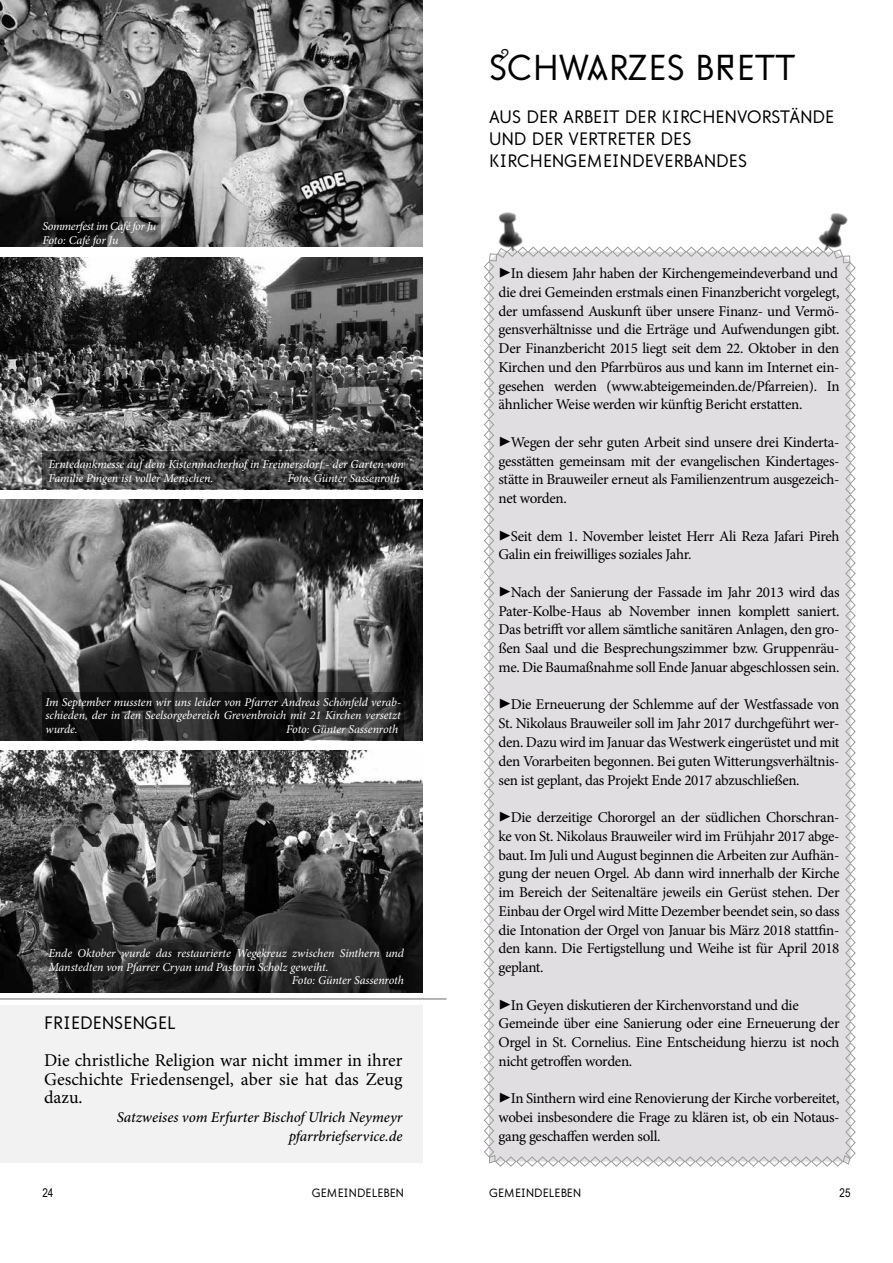
<style>
.page{position:relative;width:893px;height:1263px;background:#fff}
.page>*{position:absolute;margin:0;border:0;box-sizing:border-box;transform-origin:0 0}
.t1{font:36px "Gemeinschaft";letter-spacing:.01em;color:#000}
.t2{font:18px/36.6px "Minion Pro";color:#000}
.t3{font:18px/21.6px "Gemeinschaft";letter-spacing:.01em;color:#000}
.t4{font:15px/18.8px "Minion Pro";letter-spacing:-.02em;color:#000;text-align:justify}
.t5{font:italic 500 15px/18.8px "Minion Pro";color:#000;text-align:right}
.t6{font:italic 12px/13.5px "Minion Pro";letter-spacing:-.01em;color:#fff;text-align:justify}
.t7{font:italic 12px/13.5px "Minion Pro";letter-spacing:-.035em;color:#fff}
.t8{font:12px "Gemeinschaft";letter-spacing:.01em;color:#000}
.t9{font:12px "Arial Narrow";color:#000}
.s1{font-family:"Gemeinschaft"}
.s2{font-size:21px}
</style>
<div class="page">
<div style="left:484px;top:246px;width:372px;height:921px;background:#e0dee0"></div>
<img style="left:809px;top:213px;width:47px;height:41px">
<img style="left:484px;top:212px;width:52px;height:45px">
<img style="left:0;top:499px;width:423px;height:241px">
<svg style="left:43px;top:692px;width:361px;height:48px;background:#1f1f1f"></svg>
<img style="left:0;top:257px;width:423px;height:233px">
<svg style="left:43px;top:452px;width:361px;height:37px;background:#373737"></svg>
<img style="left:0;top:0;width:423px;height:246px">
<svg style="left:43px;top:217px;width:118px;height:29px;background:#313131"></svg>
<div style="left:0;top:1006px;width:423px;height:157px;background:#f2f2f2"></div>
<img style="left:0;top:751px;width:423px;height:241px">
<hr style="left:0;top:998px;width:446px;height:2px;background:#9d9d9c">
<p class="t7" style="left:43px;top:220px;width:115px">Sommerfest im Café for Ju<br>Foto: Café for Ju</p>
<p class="t6" style="left:48px;top:458px;width:357px">Erntedankmesse auf dem Kistenmacherhof in Freimersdorf - der Garten von<br>Familie Pingen ist voller Menschen.</p>
<p class="t6" style="left:288px;top:471px;width:114px">Foto: Günter Sassenroth</p>
<p class="t6" style="left:45px;top:695px;width:357px">Im September mussten wir uns leider von Pfarrer Andreas Schönfeld verab&shy;schieden, der in den Seelsorgebereich Grevenbroich mit 21 Kirchen versetzt wurde.</p>
<p class="t6" style="left:286px;top:722px;width:114px">Foto: Günter Sassenroth</p>
<p class="t6" style="left:48px;top:947px;width:357px">Ende Oktober wurde das restaurierte Wegekreuz zwischen Sinthern und</p>
<p class="t6" style="left:48px;top:960px;width:282px">Manstedten von Pfarrer Cryan und Pastorin Scholz geweiht.</p>
<p class="t6" style="left:292px;top:974px;width:114px">Foto: Günter Sassenroth</p>
<p class="t2" style="left:44px;top:1005px;width:360px"><span class="s1">FRIEDENSENGEL<br></span>Die christliche Religion war nicht immer in ihrer</p>
<p class="t2" style="left:44px;top:1069px;width:360px;line-height:18.8px">Geschichte Friedensengel, aber sie hat das Zeug dazu.</p>
<p class="t5" style="left:117px;top:1108px;width:287px">Satzweises vom Erfurter Bischof Ulrich Neymeyr pfarrbriefservice.de</p>
<p class="t1" style="left:489px;top:49px;width:308px">SCHWARZES BRETT</p>
<p class="t3" style="left:489px;top:106px;width:347px">AUS DER ARBEIT DER KIRCH ENVORSTÄNDE<br>UND DER VERTRETER DES<br>KIRCH ENGEM EINDEVERBANDES</p>
<p class="t4" style="left:498px;top:264px;width:343px"><span class="s2">▶</span>In diesem Jahr haben der Kirchengemeindeverband und die drei Gemeinden erstmals einen Finanzbericht vorgelegt, der umfassend Auskunft über unsere Finanz- und Vermö&shy;gensverhältnisse und die Erträge und Aufwendungen gibt.<br>Der Finanzbericht 2015 liegt seit dem 22. Oktober in den Kirchen und den Pfarrbüros aus und kann im Internet ein&shy;gesehen werden (www.abteigemeinden.de/Pfarreien). In ähnlicher Weise werden wir künftig Bericht erstatten.</p>
<p class="t4" style="left:498px;top:433px;width:343px"><span class="s2">▶</span>Wegen der sehr guten Arbeit sind unsere drei Kinderta&shy;gesstätten gemeinsam mit der evangelischen Kindertages&shy;stätte in Brauweiler erneut als Familienzentrum ausgezeich&shy;net worden.</p>
<p class="t4" style="left:498px;top:527px;width:343px"><span class="s2">▶</span>Seit dem 1. November leistet Herr Ali Reza Jafari Pireh<br>Galin ein freiwilliges soziales Jahr.</p>
<p class="t4" style="left:498px;top:583px;width:343px"><span class="s2">▶</span>Nach der Sanierung der Fassade im Jahr 2013 wird das Pater-Kolbe-Haus ab November innen komplett saniert.<br>Das betrifft vor allem sämtliche sanitären Anlagen, den gro&shy;ßen Saal und die Besprechungszimmer bzw. Gruppenräu&shy;me. Die Baumaßnahme soll Ende Januar abgeschlossen sein.</p>
<p class="t4" style="left:498px;top:695px;width:343px"><span class="s2">▶</span>Die Erneuerung der Schlemme auf der Westfassade von St. Nikolaus Brauweiler soll im Jahr 2017 durchgeführt wer&shy;den. Dazu wird im Januar das Westwerk eingerüstet und mit den Vorarbeiten begonnen. Bei guten Witterungsverhältnis&shy;sen ist geplant, das Projekt Ende 2017 abzuschließen.</p>
<p class="t4" style="left:498px;top:808px;width:343px"><span class="s2">▶</span>Die derzeitige Chororgel an der südlichen Chorschran&shy;ke von St. Nikolaus Brauweiler wird im Frühjahr 2017 abge&shy;baut. Im Juli und August beginnen die Arbeiten zur Aufhän&shy;gung der neuen Orgel. Ab dann wird innerhalb der Kirche im Bereich der Seitenaltäre jeweils ein Gerüst stehen. Der Einbau der Orgel wird Mitte Dezember beendet sein, so dass die Intonation der Orgel von Januar bis März 2018 stattfin&shy;den kann. Die Fertigstellung und Weihe ist für April 2018 geplant.</p>
<p class="t4" style="left:498px;top:995px;width:343px;text-align:left"><span class="s2">▶</span>In Geyen diskutieren der Kirchenvorstand und die Gemeinde über eine Sanierung oder eine Erneuerung der Orgel in St. Cornelius. Eine Entscheidung hierzu ist noch nicht getroffen worden.</p>
<p class="t4" style="left:498px;top:1089px;width:343px"><span class="s2">▶</span>In Sinthern wird eine Renovierung der Kirche vorbereitet, wobei insbesondere die Frage zu klären ist, ob ein Notaus&shy;gang geschaffen werden soll.</p>
<p class="t9" style="left:43px;top:1184px;width:12px">24</p>
<p class="t9" style="left:839px;top:1184px;width:12px">25</p>
<p class="t8" style="left:312px;top:1187px;width:94px">GEM EINDELEBEN</p>
<p class="t8" style="left:489px;top:1187px;width:94px">GEM EINDELEBEN</p>
</div>
